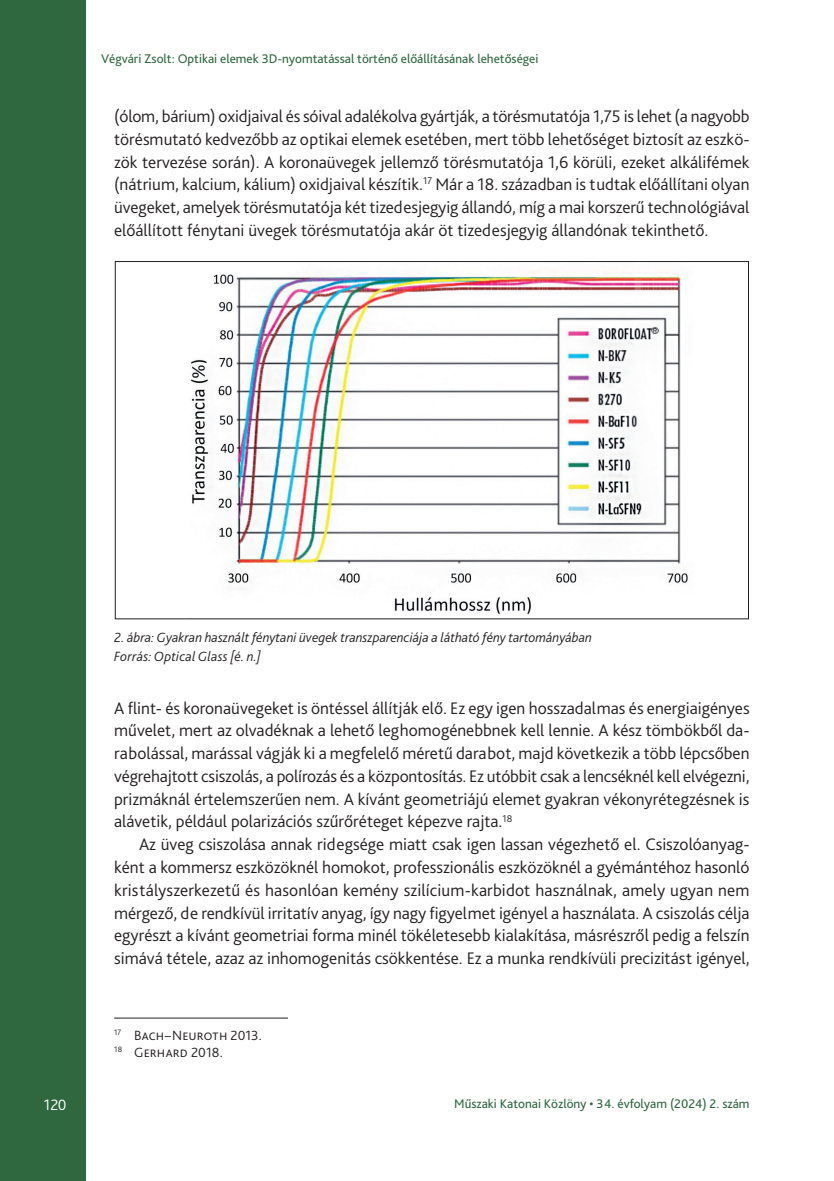
<style>
.page{position:relative;width:834px;height:1181px;background:#fff}
.page>*{position:absolute;margin:0;border:0;box-sizing:border-box;transform-origin:0 0}
.Szöveg{font:300 17.5px/22.8px "Bliss Pro";color:#231f20;text-align:justify}
.Szöveg_1st{font:300 17.5px/22.8px "Bliss Pro";color:#231f20;text-align:justify}
.t1{font:300 15.75px "Bliss Pro";color:#fff}
.Ábra_címe{font:italic 300 14px "Bliss Pro";color:#231f20}
.Lábjegyzet{font:300 14px "Bliss Pro";letter-spacing:.01em;color:#231f20}
.ábra_forrás{font:italic 300 14px "Bliss Pro";letter-spacing:.015em;color:#231f20}
.t2{font:13.12px "Bliss Pro";color:#2f673f}
</style>
<div class="page">
<div style="left:0;top:0;width:85px;height:1181px;background:#2f673f"></div>
<img style="left:190px;top:271px;width:498px;height:344px">
<hr style="left:114px;top:1017px;width:174px;height:1px;background:#231f20">
<p class="t2" style="left:101px;top:50px;width:439px">Végvári Zsolt: Optikai elemek 3D-nyomtatással történő előállításának lehetőségei</p>
<p class="Szöveg" style="left:114px;top:104px;width:637px">(ólom, bárium) oxidjaival és sóival adalékolva gyártják, a törésmutatója 1,75 is lehet (a nagyobb törésmutató kedvezőbb az optikai elemek esetében, mert több lehetőséget biztosít az eszkö&shy;zök tervezése során). A koronaüvegek jellemző törésmutatója 1,6 körüli, ezeket alkálifémek (nátrium, kalcium, kálium) oxidjaival készítik.<sup>17</sup> Már a -18. században is tudtak előállítani olyan üvegeket, amelyek törésmutatója két tizedesjegyig állandó, míg a mai korszerű technológiával előállított fénytani üvegek törésmutatója akár öt tizedesjegyig állandónak tekinthető.</p>
<p class="t1" style="left:44px;top:1095px;width:24px">120</p>
<p class="Ábra_címe" style="left:114px;top:628px;width:479px">2. ábra: Gyakran használt fénytani üvegek transzparenciája a látható fény tartományában</p>
<p class="ábra_forrás" style="left:114px;top:648px;width:148px">Forrás: Optical Glass [é. n.]</p>
<p class="Szöveg_1st" style="left:114px;top:696px;width:637px">A flint- és koronaüvegeket is öntéssel állítják elő. Ez egy igen hosszadalmas és energiaigényes művelet, mert az olvadéknak a lehető leghomogénebbnek kell lennie. A kész tömbökből da&shy;rabolással, marással vágják ki a megfelelő méretű darabot, majd következik a több lépcsőben végrehajtott csiszolás, a polírozás és a központosítás. Ez utóbbit csak a lencséknél kell elvégezni, prizmáknál értelemszerűen nem. A kívánt geometriájú elemet gyakran vékonyrétegzésnek is alávetik, például polarizációs szűrőréteget képezve rajta.<sup>18</sup></p>
<p class="Szöveg" style="left:114px;top:832px;width:637px;text-indent:25px">Az üveg csiszolása annak ridegsége miatt csak igen lassan végezhető el. Csiszolóanyag&shy;ként a kommersz eszközöknél homokot, professzionális eszközöknél a gyémántéhoz hasonló kristályszerkezetű és hasonlóan kemény szilícium-karbidot használnak, amely ugyan nem mérgező, de rendkívül irritatív anyag, így nagy figyelmet igényel a használata. A csiszolás célja egyrészt a kívánt geometriai forma minél tökéletesebb kialakítása, másrészről pedig a felszín simává tétele, azaz az inhomogenitás csökkentése. Ez a munka rendkívüli precizitást igényel,</p>
<p class="Lábjegyzet" style="left:114px;top:1026px;width:149px"><sup>17</sup> Bach–Neuroth 2013.</p>
<p class="Lábjegyzet" style="left:114px;top:1043px;width:110px"><sup>18</sup> Gerhard 2018.</p>
<p class="t2" style="left:454px;top:1095px;width:297px">Műszaki Katonai Közlöny • 34. évfolyam (2024) 2. szám</p>
</div>
